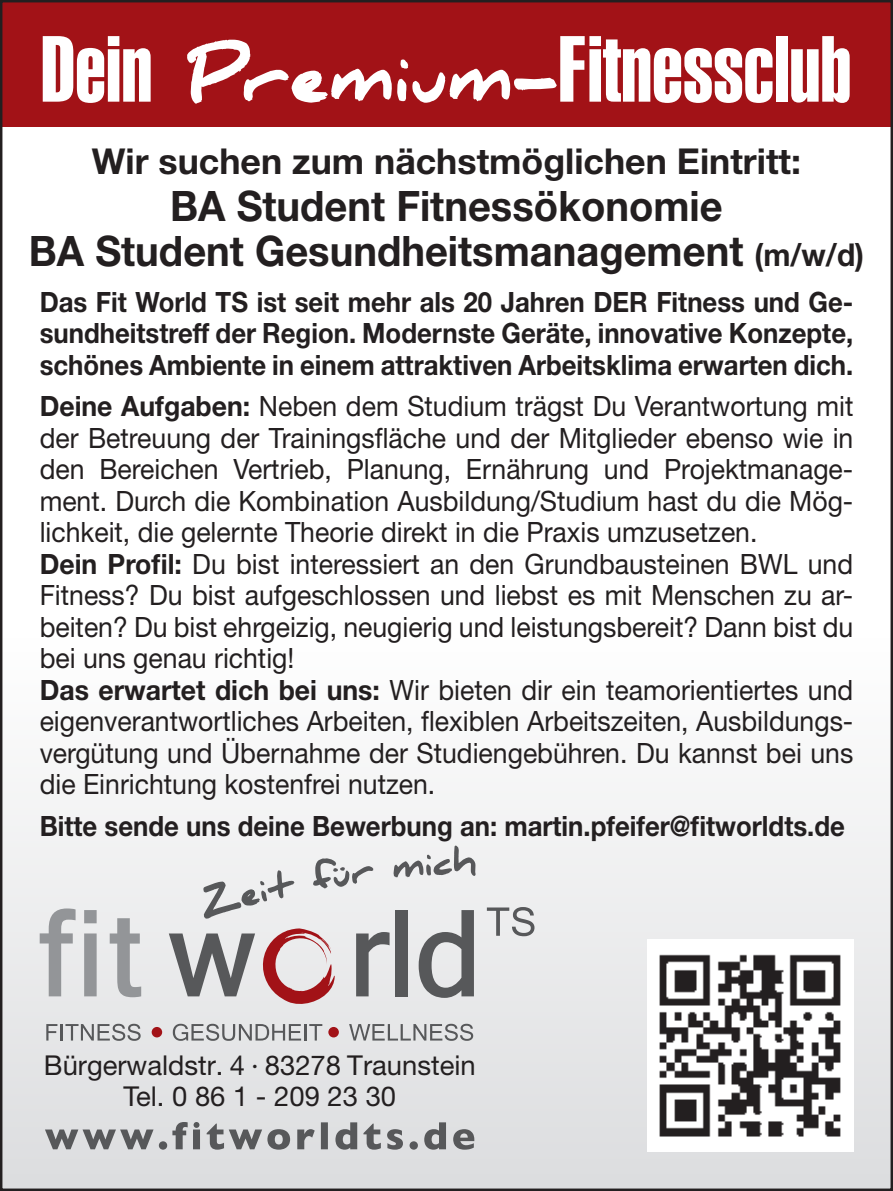
<style>
.page{position:relative;width:893px;height:1191px;background:#fff}
.page>*{position:absolute;margin:0;border:0;box-sizing:border-box;transform-origin:0 0}
.t1{font:91px "Swiss 911 BT Extra Compressed";color:#fff}
.t2{font:700 42px/45.5px "Helvetica Neue LT Pro";color:#231f20;text-align:center;scale:.95 1}
.t3{font:700 35.7px "Helvetica Neue LT Pro";color:#231f20}
.t4{font:28px/31.5px "Helvetica Neue LT Pro";color:#231f20;scale:.95 1}
.t5{font:700 28px/31.5px "Helvetica Neue LT Pro";color:#231f20;text-align:justify;scale:.92 1}
.t6{font:27.3px/30.8px "Helvetica Neue LT Pro";color:#231f20;text-align:center}
.s1{font-family:"Daniel";font-weight:900;font-size:67.55px}
.s2{font-size:31.5px}
.s3{font-weight:700}
</style>
<div class="page">
<div style="left:0;top:639px;width:893px;height:552px;background:linear-gradient(to bottom,#fff,#d8d9db)"></div>
<div style="left:0;top:0;width:893px;height:126px;background:#a21217"></div>
<img style="left:647px;top:939px;width:206px;height:212px">
<svg style="left:45px;top:1122px;width:429px;height:27px;background:#aaabad"></svg>
<svg style="left:40px;top:908px;width:36px;height:88px;background:#c3c4c6"></svg>
<svg style="left:84px;top:910px;width:13px;height:86px"></svg>
<svg style="left:110px;top:918px;width:31px;height:79px;background:#bdbfc1"></svg>
<svg style="left:487px;top:907px;width:47px;height:29px"></svg>
<svg style="left:46px;top:1023px;width:95px;height:17px;background:#b6b7b8"></svg>
<svg style="left:173px;top:1023px;width:128px;height:17px;background:#b6b7b9"></svg>
<hr style="left:304px;top:1024px;width:3px;height:16px;background:#57585a">
<svg style="left:309px;top:1024px;width:13px;height:16px"></svg>
<svg style="left:349px;top:1023px;width:124px;height:17px;background:#b8b9bb"></svg>
<div style="left:152px;top:1027px;width:10px;height:10px;background:#a21217;border-radius:50%"></div>
<div style="left:328px;top:1027px;width:11px;height:10px;background:#a21217;border-radius:50%"></div>
<svg style="left:169px;top:845px;width:306px;height:162px"></svg>
<h1 class="t1" style="left:41px;top:18px;width:812px">Dein <span class="s1">Premium-</span>Fitnessclub</h1>
<p class="t3" style="left:92px;top:139px;width:711px">Wir suchen zum nächstmöglichen Eintritt:</p>
<h2 class="t2" style="left:29px;top:182px;width:881px">BA Student Fitnessökonomie<br>BA Student Gesundheitsmanagement <span class="s2">(m/w/d)</span></h2>
<p class="t5" style="left:40px;top:285px;width:886px">Das Fit World TS ist seit mehr als 20 Jahren DER Fitness und Ge&shy;sundheitstreff der Region. Modernste Geräte, innovative Konzepte, schönes Ambiente in einem attraktiven Arbeitsklima erwarten dich.</p>
<p class="t4" style="left:40px;top:389px;width:858px"><span class="s3">Deine Aufgaben:</span> Neben dem Studium trägst Du Verantwortung mit der Betreuung der Trainingsfläche und der Mitglieder ebenso wie in den Bereichen Vertrieb, Planung, Ernährung und Projektmanage&shy;ment. Durch die Kombination Ausbildung/Studium hast du die Mög&shy;lichkeit, die gelernte Theorie direkt in die Praxis umzusetzen.<br><span class="s3">Dein Profil:</span> Du bist interessiert an den Grundbausteinen BWL und Fitness? Du bist aufgeschlossen und liebst es mit Menschen zu ar&shy;beiten? Du bist ehrgeizig, neugierig und leistungsbereit? Dann bist du bei uns genau richtig!<br><span class="s3">Das erwartet dich bei uns:</span> Wir bieten dir ein teamorientiertes und eigenverantwortliches Arbeiten, flexiblen Arbeitszeiten, Ausbildungs&shy;vergütung und Übernahme der Studiengebühren. Du kannst bei uns die Einrichtung kostenfrei nutzen.</p>
<p class="t5" style="left:40px;top:809px;width:877px">Bitte sende uns deine Bewerbung an: martin.pfeifer@fitworldts.de</p>
<p class="t6" style="left:44px;top:1049px;width:433px">Bürgerwaldstr. 4 · 83278 Traunstein<br>Tel. 0 86 1 - 209 23 30</p>
</div>
